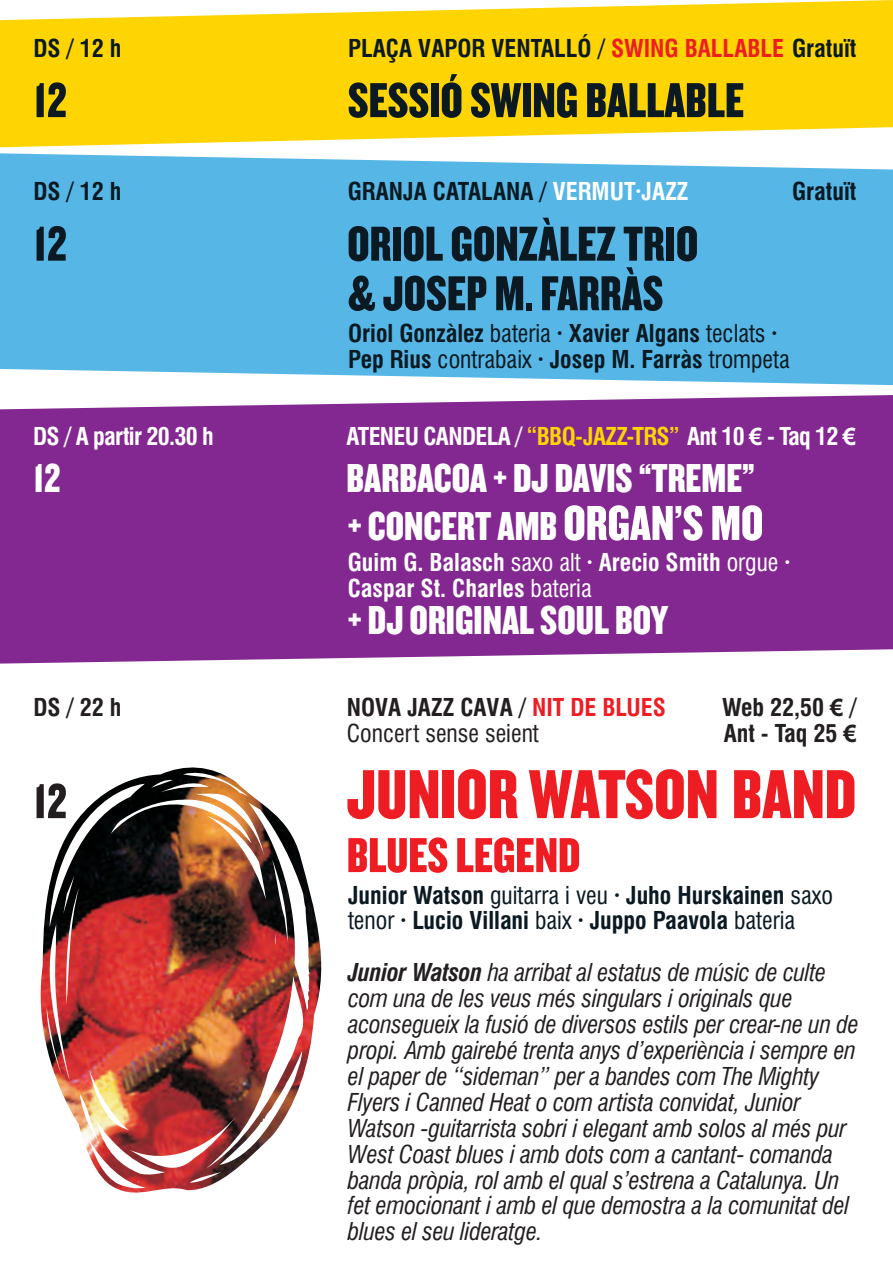
<style>
.page{position:relative;width:893px;height:1276px;background:#fff}
.page>*{position:absolute;margin:0;border:0;box-sizing:border-box;transform-origin:0 0}
.t1{font:72px "Knockout";color:#ee1d23}
.t2{font:51px/49.5px "Knockout";color:#0b1a22}
.t3{font:51px "Knockout";color:#ee1d23}
.t4{font:51px "Knockout";color:#231f20}
.t5{font:42px/47.7px "Knockout";color:#fff}
.t6{font:italic condensed 24px/25.8px "Swiss 721 BT";letter-spacing:-.01em;color:#231f20}
.t7{font:700 condensed 24px/25.8px "Swiss 721 BT";color:#0b1a22}
.t8{font:700 condensed 24px/25.8px "Swiss 721 BT";color:#fff}
.t9{font:700 condensed 24px "Swiss 721 BT";letter-spacing:-.02em;color:#fff}
.t10{font:700 condensed 24px "Swiss 721 BT";color:#231f20}
.t11{font:condensed 24px "Swiss 721 BT";color:#231f20}
.s1{color:#ee1d23}
.s2{color:#fff}
.s3{font-weight:400}
.s4{color:#fed503}
.s5{font-family:"Arial";font-stretch:normal}
.s6{font-size:51px}
.s7{font-weight:700}
</style>
<div class="page">
<svg style="left:0;top:0;width:893px;height:148px;fill:#fed503"></svg>
<div style="left:0;top:395px;width:893px;height:269px;background:#832890"></div>
<svg style="left:0;top:153px;width:893px;height:232px;fill:#56b7e7"></svg>
<img style="left:40px;top:767px;width:282px;height:426px">
<p class="t7" style="left:33px;top:38px;width:90px">DS / 12 h</p>
<p class="t7" style="left:348px;top:38px;width:510px">PLAÇA VAPOR VENTALLÓ / <span class="s1">SWING BALLABLE</span> Gratuït</p>
<h2 class="t2" style="left:33px;top:79px;width:35px">12</h2>
<h2 class="t2" style="left:348px;top:79px;width:398px">SESSIÓ SWING BALLABLE</h2>
<p class="t7" style="left:33px;top:181px;width:90px">DS / 12 h</p>
<p class="t7" style="left:348px;top:181px;width:342px">GRANJA CATALANA / <span class="s2">VERMUT·JAZZ</span></p>
<p class="t7" style="left:792px;top:181px;width:66px">Gratuït</p>
<h2 class="t2" style="left:33px;top:223px;width:35px">12</h2>
<h2 class="t2" style="left:347px;top:223px;width:353px">ORIOL GONZÀLEZ TRIO &amp; JOSEP M. FARRÀS</h2>
<p class="t7" style="left:348px;top:322px;width:443px">Oriol Gonzàlez <span class="s3">bateria</span> · Xavier Algans <span class="s3">teclats</span> ·<br>Pep Rius <span class="s3">contrabaix</span> · Josep M. Farràs <span class="s3">trompeta</span></p>
<p class="t9" style="left:33px;top:427px;width:182px">DS / A partir 20.30 h</p>
<p class="t9" style="left:347px;top:427px;width:511px">ATENEU CANDELA / <span class="s4">“BBQ-JAZZ-TRS”</span> Ant 10 <span class="s5">€</span> - Taq 12 <span class="s5">€</span></p>
<h3 class="t5" style="left:33px;top:457px;width:29px">12</h3>
<h3 class="t5" style="left:347px;top:457px;width:418px">BARBACOA + DJ DAVIS “TREME” + CONCERT AMB <span class="s6">ORGAN’S MO</span></h3>
<p class="t8" style="left:348px;top:552px;width:444px">Guim G. Balasch <span class="s3">saxo alt</span> · Arecio Smith <span class="s3">orgue</span> ·<br>Caspar St. Charles <span class="s3">bateria</span></p>
<h3 class="t5" style="left:348px;top:600px;width:322px">+ DJ ORIGINAL SOUL BOY</h3>
<p class="t10" style="left:33px;top:697px;width:90px">DS / 22 h</p>
<p class="t10" style="left:722px;top:697px;width:136px">Web 22,50 <span class="s5">€</span> /</p>
<p class="t11" style="left:347px;top:723px;width:194px">Concert sense seient</p>
<p class="t10" style="left:724px;top:723px;width:135px">Ant - Taq 25 <span class="s5">€</span></p>
<h2 class="t4" style="left:33px;top:784px;width:35px">12</h2>
<p class="t10" style="left:347px;top:697px;width:321px">NOVA JAZZ CAVA / <span class="s1">NIT DE BLUES</span></p>
<h1 class="t1" style="left:347px;top:770px;width:511px">JUNIOR WATSON BAND</h1>
<h2 class="t3" style="left:347px;top:838px;width:235px">BLUES LEGEND</h2>
<p class="t7" style="left:348px;top:884px;width:487px">Junior Watson <span class="s3">guitarra i veu</span> · Juho Hurskainen <span class="s3">saxo tenor</span> · Lucio Villani <span class="s3">baix</span> · Juppo Paavola <span class="s3">bateria</span></p>
<p class="t6" style="left:348px;top:962px;width:512px"><span class="s7">Junior Watson</span> ha arribat al estatus de músic de culte com una de les veus més singulars i originals que aconsegueix la fusió de diversos estils per crear-ne un de propi. Amb gairebé trenta anys d’experiència i sempre en el paper de “sideman” per a bandes com The Mighty Flyers i Canned Heat o com artista convidat, Junior Watson -guitarrista sobri i elegant amb solos al més pur West Coast blues i amb dots com a cantant- comanda banda pròpia, rol amb el qual s’estrena a Catalunya. Un fet emocionant i amb el que demostra a la comunitat del blues el seu lideratge.</p>
</div>
